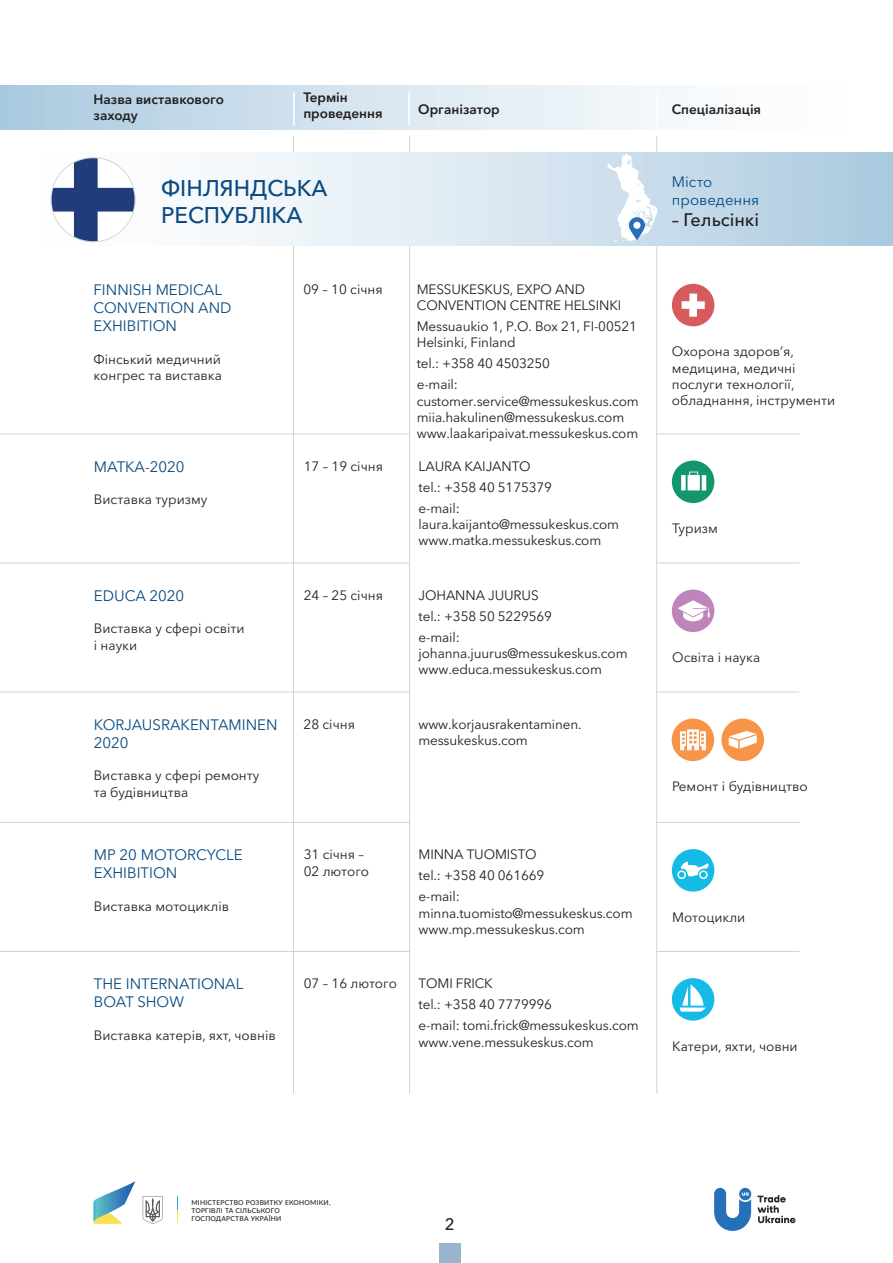
<style>
.page{position:relative;width:893px;height:1263px;background:#fff}
.page>*{position:absolute;margin:0;border:0;box-sizing:border-box;transform-origin:0 0}
.t1{font:500 22.5px/27px "Avenir Next Cyr";color:#0a4a81}
.t2{font:500 18px "Avenir Next Cyr";color:#231f20}
.t3{font:500 16.5px "Avenir Next Cyr";color:#231f20}
.t4{font:15px/18px "Avenir Next Cyr";color:#084a81}
.t5{font:13.5px/16.2px "Avenir Next Cyr";letter-spacing:-.01em;color:#231f20}
.t6{font:600 13.5px/16.2px "Avenir Next Cyr";color:#231f20}
.t7{font:500 6.75px/8.1px "Lato";letter-spacing:.03em;color:#231f20}
</style>
<div class="page">
<div style="left:439px;top:1243px;width:21px;height:20px;background:#99b4cd"></div>
<div style="left:672px;top:978px;width:42px;height:43px;background:#16bae6;border-radius:50%"></div>
<svg style="left:679px;top:984px;width:27px;height:27px"></svg>
<hr style="left:293px;top:136px;width:1px;height:958px;background:#d1d2d4">
<hr style="left:656px;top:136px;width:1px;height:958px;background:#d1d2d4">
<hr style="left:409px;top:136px;width:1px;height:958px;background:#d1d2d4">
<div style="left:0;top:85px;width:893px;height:44px;background:linear-gradient(to right,#b0cde1,#fff)"></div>
<hr style="left:293px;top:92px;width:2px;height:33px;background:#fff">
<hr style="left:408px;top:92px;width:2px;height:33px;background:#fff">
<hr style="left:656px;top:92px;width:2px;height:33px;background:#fff">
<svg style="left:757px;top:1195px;width:38px;height:28px"></svg>
<svg style="left:714px;top:1188px;width:37px;height:43px"></svg>
<svg style="left:94px;top:1181px;width:42px;height:43px"></svg>
<svg style="left:143px;top:1196px;width:20px;height:28px"></svg>
<svg style="left:177px;top:1197px;width:1px;height:25px"></svg>
<hr style="left:656px;top:434px;width:143px;height:1px;background:#d1d2d4">
<hr style="left:656px;top:563px;width:143px;height:1px;background:#d1d2d4">
<hr style="left:656px;top:692px;width:143px;height:1px;background:#d1d2d4">
<hr style="left:656px;top:822px;width:143px;height:1px;background:#d1d2d4">
<hr style="left:656px;top:951px;width:143px;height:1px;background:#d1d2d4">
<div style="left:0;top:152px;width:893px;height:94px;background:linear-gradient(to right,#fff,#b0cde2)"></div>
<svg style="left:51px;top:157px;width:85px;height:85px"></svg>
<svg style="left:606px;top:154px;width:51px;height:89px"></svg>
<svg style="left:629px;top:217px;width:16px;height:23px"></svg>
<div style="left:633px;top:222px;width:7px;height:7px;background:#fff;border-radius:50%"></div>
<div style="left:672px;top:284px;width:42px;height:42px;background:#d65b5c;border-radius:50%"></div>
<svg style="left:682px;top:294px;width:23px;height:23px"></svg>
<hr style="left:0;top:434px;width:410px;height:1px;background:#d1d2d4">
<hr style="left:0;top:563px;width:410px;height:1px;background:#d1d2d4">
<hr style="left:0;top:692px;width:409px;height:1px;background:#d1d2d4">
<hr style="left:0;top:822px;width:410px;height:1px;background:#d1d2d4">
<hr style="left:0;top:951px;width:410px;height:1px;background:#d1d2d4">
<div style="left:672px;top:461px;width:42px;height:42px;background:#13966e;border-radius:50%"></div>
<svg style="left:681px;top:472px;width:25px;height:18px"></svg>
<div style="left:672px;top:590px;width:42px;height:42px;background:#bf84b9;border-radius:50%"></div>
<svg style="left:678px;top:600px;width:32px;height:21px"></svg>
<div style="left:721px;top:719px;width:43px;height:42px;background:#f79447;border-radius:50%"></div>
<svg style="left:729px;top:731px;width:28px;height:18px"></svg>
<div style="left:672px;top:719px;width:42px;height:42px;background:#f79447;border-radius:50%"></div>
<svg style="left:680px;top:729px;width:26px;height:21px"></svg>
<div style="left:672px;top:849px;width:42px;height:43px;background:#16bae6;border-radius:50%"></div>
<svg style="left:677px;top:862px;width:32px;height:17px"></svg>
<p class="t6" style="left:94px;top:91px;width:132px">Назва виставкового заходу</p>
<p class="t6" style="left:303px;top:89px;width:81px">Термін проведення</p>
<p class="t6" style="left:418px;top:101px;width:83px">Організатор</p>
<p class="t6" style="left:672px;top:101px;width:91px">Спеціалізація</p>
<h1 class="t1" style="left:161px;top:175px;width:168px">ФІНЛЯНДСЬКА<br>РЕСПУБЛІКА</h1>
<p class="t4" style="left:672px;top:172px;width:89px">Місто проведення</p>
<h2 class="t2" style="left:672px;top:209px;width:89px">– Гельсінкі</h2>
<p class="t4" style="left:94px;top:281px;width:139px">FINNISH MEDICAL<br>CONVENTION AND<br>EXHIBITION</p>
<p class="t5" style="left:94px;top:351px;width:130px">Фінський медичний конгрес та виставка</p>
<p class="t4" style="left:94px;top:458px;width:92px">MATKA-2020</p>
<p class="t5" style="left:94px;top:491px;width:115px">Виставка туризму</p>
<p class="t4" style="left:94px;top:587px;width:92px">EDUCA 2020</p>
<p class="t5" style="left:94px;top:620px;width:152px">Виставка у сфері освіти і науки</p>
<p class="t4" style="left:94px;top:716px;width:185px">KORJAUSRAKENTAMINEN<br>2020</p>
<p class="t5" style="left:94px;top:767px;width:167px">Виставка у сфері ремонту та будівництва</p>
<p class="t4" style="left:94px;top:846px;width:150px">MP 20 MOTORCYCLE<br>EXHIBITION</p>
<p class="t5" style="left:94px;top:898px;width:137px">Виставка мотоциклів</p>
<p class="t4" style="left:94px;top:975px;width:151px">THE INTERNATIONAL<br>BOAT SHOW</p>
<p class="t5" style="left:94px;top:1027px;width:183px">Виставка катерів, яхт, човнів</p>
<p class="t5" style="left:303px;top:281px;width:81px">09 – 10 січня</p>
<p class="t5" style="left:417px;top:281px;width:206px">MESSUKESKUS, EXPO AND<br>CONVENTION CENTRE HELSINKI</p>
<p class="t5" style="left:417px;top:318px;width:222px">Messuaukio 1, P.O. Box 21, FI-00521<br>Helsinki, Finland</p>
<p class="t5" style="left:417px;top:353px;width:135px;line-height:21px">tel.: +358 40 4503250 e-mail:</p>
<p class="t5" style="left:417px;top:393px;width:223px">customer.service@messukeskus.com miia.hakulinen@messukeskus.com www.laakaripaivat.messukeskus.com</p>
<p class="t5" style="left:304px;top:458px;width:81px">17 – 19 січня</p>
<p class="t5" style="left:419px;top:456px;width:135px;line-height:21px">LAURA KAIJANTO tel.: +358 40 5175379 e-mail:</p>
<p class="t5" style="left:419px;top:516px;width:202px">laura.kaijanto@messukeskus.com www.matka.messukeskus.com</p>
<p class="t5" style="left:304px;top:587px;width:81px">24 – 25 січня</p>
<p class="t5" style="left:419px;top:585px;width:135px;line-height:21px">JOHANNA JUURUS tel.: +358 50 5229569 e-mail:</p>
<p class="t5" style="left:419px;top:645px;width:211px">johanna.juurus@messukeskus.com www.educa.messukeskus.com</p>
<p class="t5" style="left:303px;top:716px;width:53px">28 січня</p>
<p class="t5" style="left:418px;top:716px;width:165px">www.korjausrakentaminen. messukeskus.com</p>
<p class="t5" style="left:304px;top:846px;width:67px">31 січня –<br>02 лютого</p>
<p class="t5" style="left:304px;top:975px;width:95px">07 – 16 лютого</p>
<p class="t5" style="left:419px;top:844px;width:127px;line-height:21px">MINNA TUOMISTO tel.: +358 40 061669 e-mail:</p>
<p class="t5" style="left:419px;top:905px;width:216px">minna.tuomisto@messukeskus.com www.mp.messukeskus.com</p>
<p class="t5" style="left:419px;top:973px;width:222px;line-height:21px">TOMI FRICK<br>tel.: +358 40 7779996<br>e-mail: tomi.frick@messukeskus.com</p>
<p class="t5" style="left:419px;top:1034px;width:177px">www.vene.messukeskus.com</p>
<p class="t5" style="left:672px;top:344px;width:165px">Охорона здоров’я, медицина, медичні послуги технології, обладнання, інструменти</p>
<p class="t5" style="left:672px;top:520px;width:47px">Туризм</p>
<p class="t5" style="left:672px;top:649px;width:90px">Освіта і наука</p>
<p class="t5" style="left:672px;top:778px;width:137px">Ремонт і будівництво</p>
<p class="t5" style="left:672px;top:909px;width:75px">Мотоцикли</p>
<p class="t5" style="left:672px;top:1038px;width:127px">Катери, яхти, човни</p>
<p class="t7" style="left:191px;top:1198px;width:141px">МІНІСТЕРСТВО РОЗВИТКУ ЕКОНОМІКИ,<br>ТОРГІВЛІ ТА СІЛЬСЬКОГО<br>ГОСПОДАРСТВА УКРАЇНИ</p>
<p class="t3" style="left:445px;top:1214px;width:11px">2</p>
</div>
